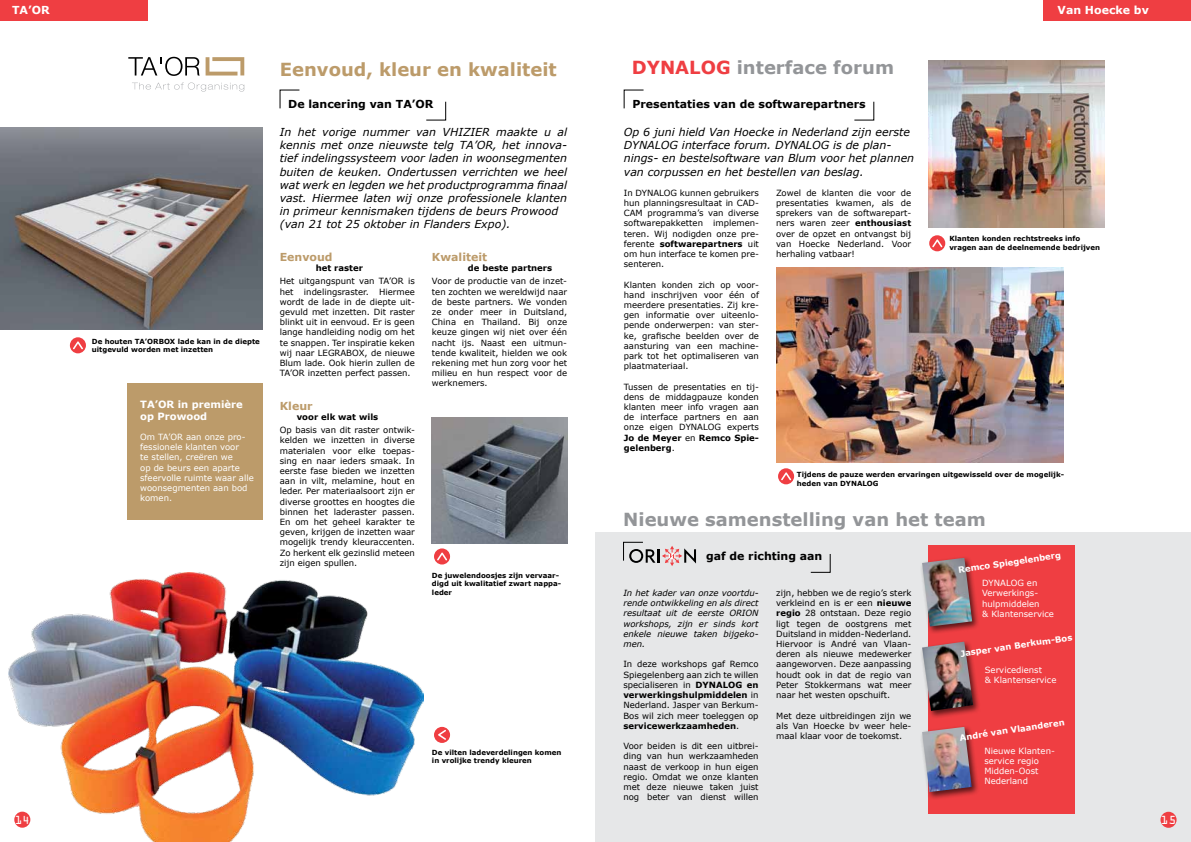
<style>
.page{position:relative;width:1191px;height:842px;background:#fff}
.page>*{position:absolute;margin:0;border:0;box-sizing:border-box;transform-origin:0 0}
.t1{font:700 18px "Verdana";color:#939598}
.t2{font:700 18px "Verdana";color:#bc9b6a}
.t3{font:italic 11px/13.2px "Verdana";color:#000}
.t4{font:700 11px "Verdana";color:#000}
.t5{font:700 11px "Verdana";color:#bc9b6a}
.t6{font:700 11px "Verdana";color:#fff}
.t7{font:10.5px "OCRA Std";color:#fff}
.t8{font:700 10px/12px "Verdana";color:#fff}
.t9{font:8.5px/10.2px "Verdana";color:#000;text-align:justify}
.t10{font:8.5px/10.2px "Verdana";color:#fff}
.t11{font:italic 8.5px/10.2px "Verdana";color:#000}
.t12{font:700 8.5px "Verdana";color:#fff}
.t13{font:700 8.5px "Verdana";color:#000}
.t14{font:700 7px/8.4px "Verdana";color:#000}
.s1{color:#ef3e42}
.s2{font-weight:700}
</style>
<div class="page">
<div style="left:595px;top:532px;width:596px;height:310px;background:#e6e7e8"></div>
<div style="left:1160px;top:812px;width:16px;height:16px;background:#ef3e42;border-radius:50%"></div>
<div style="left:1043px;top:0;width:148px;height:21px;background:#ef3e42"></div>
<div style="left:0;top:0;width:147px;height:21px;background:#ef3e42"></div>
<div style="left:127px;top:383px;width:135px;height:136px;background:#bc9b6a"></div>
<img style="left:776px;top:268px;width:287px;height:194px">
<img style="left:928px;top:61px;width:176px;height:167px">
<div style="left:929px;top:235px;width:16px;height:16px;background:#ef3e42;border-radius:50%"></div>
<svg style="left:932px;top:239px;width:10px;height:8px"></svg>
<svg style="left:778px;top:468px;width:16px;height:16px"></svg>
<svg style="left:781px;top:472px;width:10px;height:8px"></svg>
<img style="left:0;top:128px;width:263px;height:202px">
<img style="left:9px;top:572px;width:414px;height:270px">
<div style="left:434px;top:548px;width:16px;height:16px;background:#ef3e42;border-radius:50%"></div>
<svg style="left:437px;top:552px;width:10px;height:8px"></svg>
<div style="left:70px;top:337px;width:16px;height:16px;background:#ef3e42;border-radius:50%"></div>
<svg style="left:73px;top:341px;width:10px;height:8px"></svg>
<div style="left:434px;top:727px;width:16px;height:16px;background:#ef3e42;border-radius:50%"></div>
<svg style="left:438px;top:730px;width:8px;height:10px"></svg>
<div style="left:928px;top:546px;width:146px;height:268px;background:#ef3e42"></div>
<svg style="left:426px;top:101px;width:20px;height:19px"></svg>
<svg style="left:854px;top:101px;width:20px;height:19px"></svg>
<svg style="left:810px;top:554px;width:20px;height:19px"></svg>
<svg style="left:280px;top:90px;width:20px;height:19px"></svg>
<svg style="left:624px;top:90px;width:20px;height:19px"></svg>
<svg style="left:623px;top:542px;width:73px;height:24px"></svg>
<div style="left:919px;top:639px;width:62px;height:80px;background:#000;opacity:.65"></div>
<img style="left:922px;top:642px;width:51px;height:69px">
<div style="left:919px;top:555px;width:61px;height:79px;background:#000;opacity:.65"></div>
<img style="left:922px;top:558px;width:50px;height:68px">
<div style="left:919px;top:724px;width:60px;height:76px;background:#000;opacity:.65"></div>
<img style="left:922px;top:727px;width:49px;height:65px">
<svg style="left:128px;top:57px;width:72px;height:19px"></svg>
<svg style="left:206px;top:57px;width:38px;height:19px"></svg>
<svg style="left:134px;top:83px;width:110px;height:9px"></svg>
<img style="left:432px;top:418px;width:135px;height:126px">
<p class="t6" style="left:12px;top:3px;width:39px">TA’OR</p>
<p class="t6" style="left:1057px;top:3px;width:93px">Van Hoecke bv</p>
<h1 class="t2" style="left:280px;top:56px;width:278px">Eenvoud, kleur en kwaliteit</h1>
<h1 class="t1" style="left:632px;top:55px;width:264px"><span class="s1">DYNALOG</span> interface forum</h1>
<p class="t14" style="left:92px;top:337px;width:169px">De houten TA’ORBOX lade kan in de diepte uitgevuld worden met inzetten</p>
<p class="t8" style="left:140px;top:398px;width:104px">TA’OR in première op Prowood</p>
<p class="t10" style="left:140px;top:432px;width:115px">Om TA’OR aan onze pro&shy;fessionele klanten voor<br>te stellen, creëren we<br>op de beurs een aparte sfeervolle ruimte waar alle woonsegmenten aan bod komen.</p>
<p class="t4" style="left:288px;top:96px;width:147px">De lancering van TA’OR</p>
<p class="t4" style="left:632px;top:96px;width:235px">Presentaties van de softwarepartners</p>
<p class="t3" style="left:280px;top:125px;width:289px">In het vorige nummer van VHIZIER maakte u al kennis met onze nieuwste telg TA’OR, het innova&shy;tief indelingssysteem voor laden in woonsegmenten buiten de keuken. Ondertussen verrichten we heel wat werk en legden we het productprogramma finaal vast. Hiermee laten wij onze professionele klanten in primeur kennismaken tijdens de beurs Prowood (van 21 tot 25 oktober in Flanders Expo).</p>
<p class="t5" style="left:280px;top:249px;width:54px">Eenvoud</p>
<p class="t13" style="left:316px;top:262px;width:49px">het raster</p>
<p class="t9" style="left:280px;top:276px;width:137px">Het uitgangspunt van TA’OR is het indelingsraster. Hiermee wordt de lade in de diepte uit&shy;gevuld met inzetten. Dit raster blinkt uit in eenvoud. Er is geen lange handleiding nodig om het te snappen. Ter inspiratie keken wij naar LEGRABOX, de nieuwe Blum lade. Ook hierin zullen de TA’OR inzetten perfect passen.</p>
<p class="t5" style="left:280px;top:398px;width:34px">Kleur</p>
<p class="t13" style="left:297px;top:411px;width:83px">voor elk wat wils</p>
<p class="t9" style="left:280px;top:425px;width:137px">Op basis van dit raster ontwik&shy;kelden we inzetten in diverse materialen voor elke toepas&shy;sing en naar ieders smaak. In eerste fase bieden we inzetten aan in vilt, melamine, hout en leder. Per materiaalsoort zijn er diverse groottes en hoogtes die binnen het laderaster passen.<br>En om het geheel karakter te geven, krijgen de inzetten waar mogelijk trendy kleuraccenten.<br>Zo herkent elk gezinslid meteen zijn eigen spullen.</p>
<p class="t5" style="left:432px;top:249px;width:57px">Kwaliteit</p>
<p class="t13" style="left:468px;top:262px;width:86px">de beste partners</p>
<p class="t9" style="left:432px;top:276px;width:137px">Voor de productie van de inzet&shy;ten zochten we wereldwijd naar de beste partners. We vonden ze onder meer in Duitsland, China en Thailand. Bij onze keuze gingen wij niet over één nacht ijs. Naast een uitmun&shy;tende kwaliteit, hielden we ook rekening met hun zorg voor het milieu en hun respect voor de werknemers.</p>
<p class="t14" style="left:432px;top:571px;width:131px">De juwelendoosjes zijn vervaar&shy;digd uit kwalitatief zwart nappa&shy;leder</p>
<p class="t14" style="left:432px;top:748px;width:131px">De vilten ladeverdelingen komen in vrolijke trendy kleuren</p>
<p class="t3" style="left:624px;top:125px;width:292px">Op 6 juni hield Van Hoecke in Nederland zijn eerste DYNALOG interface forum. DYNALOG is de plan&shy;nings- en bestelsoftware van Blum voor het plannen van corpussen en het bestellen van beslag.</p>
<p class="t9" style="left:624px;top:187px;width:137px">In DYNALOG kunnen gebruikers hun planningsresultaat in CAD-CAM programma’s van diverse softwarepakketten implemen&shy;teren. Wij nodigden onze pre&shy;ferente <span class="s2">softwarepartners</span> uit om hun interface te komen pre&shy;senteren.</p>
<p class="t9" style="left:624px;top:279px;width:137px">Klanten konden zich op voor&shy;hand inschrijven voor één of meerdere presentaties. Zij kre&shy;gen informatie over uiteenlo&shy;pende onderwerpen: van ster&shy;ke, grafische beelden over de aansturing van een machine&shy;park tot het optimaliseren van plaatmateriaal.</p>
<p class="t9" style="left:624px;top:381px;width:137px">Tussen de presentaties en tij&shy;dens de middagpauze konden klanten meer info vragen aan de interface partners en aan onze eigen DYNALOG experts <span class="s2">Jo de Meyer</span> en <span class="s2">Remco Spie&shy;gelenberg</span>.</p>
<p class="t9" style="left:776px;top:187px;width:137px">Zowel de klanten die voor de presentaties kwamen, als de sprekers van de softwarepart&shy;ners waren zeer <span class="s2">enthousiast </span>over de opzet en ontvangst bij van Hoecke Nederland. Voor herhaling vatbaar!</p>
<p class="t14" style="left:949px;top:234px;width:152px">Klanten konden rechtstreeks info vragen aan de deelnemende bedrijven</p>
<p class="t14" style="left:797px;top:470px;width:269px">Tijdens de pauze werden ervaringen uitgewisseld over de mogelijk&shy;heden van Dynalog</p>
<h1 class="t1" style="left:623px;top:507px;width:364px">Nieuwe samenstelling van het team</h1>
<p class="t4" style="left:706px;top:548px;width:118px">gaf de richting aan</p>
<p class="t11" style="left:623px;top:588px;width:137px">In het kader van onze voortdu&shy;rende ontwikkeling en als direct resultaat uit de eerste Orion workshops, zijn er sinds kort enkele nieuwe taken bijgeko&shy;men.</p>
<p class="t9" style="left:623px;top:659px;width:137px">In deze workshops gaf Remco Spiegelenberg aan zich te willen specialiseren in <span class="s2">DYNALOG en verwerkingshulpmiddelen</span> in Nederland. Jasper van Berkum-Bos wil zich meer toeleggen op <span class="s2">servicewerkzaamheden</span>.</p>
<p class="t9" style="left:623px;top:741px;width:137px">Voor beiden is dit een uitbrei&shy;ding van hun werkzaamheden naast de verkoop in hun eigen regio. Omdat we onze klanten met deze nieuwe taken juist nog beter van dienst willen</p>
<p class="t9" style="left:776px;top:588px;width:137px">zijn, hebben we de regio’s sterk verkleind en is er een <span class="s2">nieuwe regio</span> 28 ontstaan. Deze regio ligt tegen de oostgrens met Duitsland in midden-Nederland.<br>Hiervoor is André van Vlaan&shy;deren als nieuwe medewerker aangeworven. Deze aanpassing houdt ook in dat de regio van Peter Stokkermans wat meer naar het westen opschuift.</p>
<p class="t9" style="left:776px;top:710px;width:137px">Met deze uitbreidingen zijn we als Van Hoecke bv weer hele&shy;maal klaar voor de toekomst.</p>
<p class="t12" style="left:957px;top:564px;width:105px;rotate:-9deg">Remco Spiegelenberg</p>
<p class="t10" style="left:982px;top:578px;width:73px">DYNALOG en<br>Verwerkings&shy;hulpmiddelen<br>&amp; Klantenservice</p>
<p class="t12" style="left:959px;top:648px;width:114px;rotate:-9deg">Jasper van Berkum-Bos</p>
<p class="t10" style="left:984px;top:664px;width:73px">Servicedienst<br>&amp; Klantenservice</p>
<p class="t12" style="left:959px;top:732px;width:107px;rotate:-9deg">André van Vlaanderen</p>
<p class="t10" style="left:984px;top:745px;width:72px">Nieuwe Klanten&shy;service regio<br>Midden-Oost<br>Nederland</p>
<p class="t7" style="left:15px;top:815px;width:17px">14</p>
<p class="t7" style="left:1161px;top:815px;width:17px">15</p>
</div>
